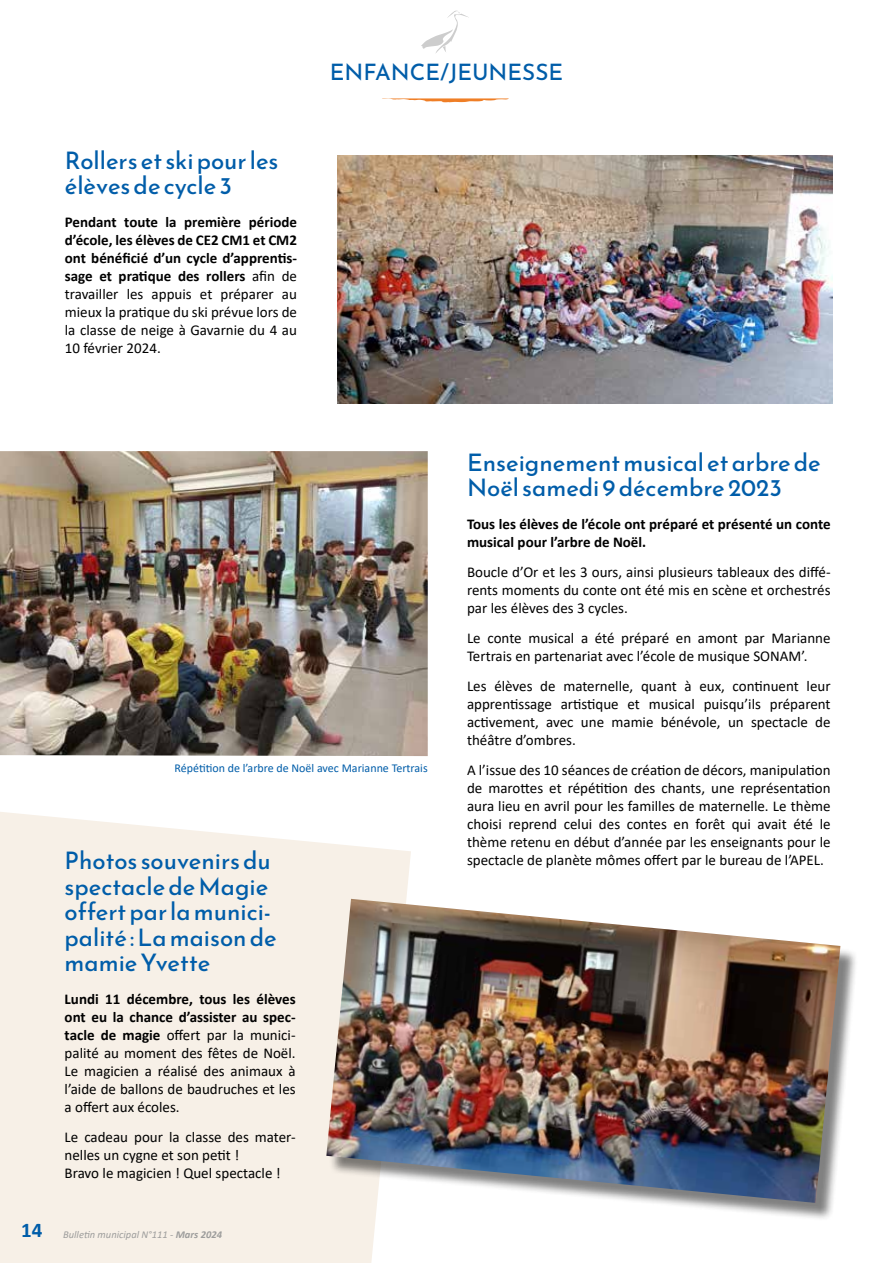
<style>
.page{position:relative;width:893px;height:1263px;background:#fff}
.page>*{position:absolute;margin:0;border:0;box-sizing:border-box;transform-origin:0 0}
.t1{font:24px/25.5px "Reem Kufi";color:#005da9}
.t2{font:22.5px "Reem Kufi";color:#005da9}
.t3{font:15px/18px "Calibri";color:#000;text-align:justify}
.t4{font:700 15px/18px "Calibri";color:#000;text-align:justify}
.t5{font:12px "Calibri";color:#005da9}
.t6{font:italic 10.5px "Calibri";color:#9d9d9c}
.s1{font-weight:400}
.s2{font-weight:700}
.s3{font-weight:700;font-style:normal;font-size:21px;color:#005da9}
</style>
<div class="page">
<div style="left:0;top:812px;width:411px;height:451px;background:#f7f0e7"></div>
<svg style="left:421px;top:10px;width:48px;height:43px"></svg>
<svg style="left:382px;top:98px;width:127px;height:4px"></svg>
<div style="left:329px;top:902px;width:530px;height:319px;background:#000;opacity:.5"></div>
<img style="left:326px;top:899px;width:514px;height:304px">
<img style="left:338px;top:155px;width:495px;height:248px">
<img style="left:0;top:451px;width:428px;height:305px">
<h1 class="t1" style="left:65px;top:145px;width:215px">Rollers et ski pour les élèves de cycle 3</h1>
<p class="t4" style="left:65px;top:213px;width:234px">Pendant toute la première période d’école, les élèves de CE2 CM1 et CM2 ont bénéficié d’un cycle d’apprentis&shy;sage et pratique des rollers <span class="s1">afin de travailler les appuis et préparer au mieux la pratique du ski prévue lors de la classe de neige à Gavarnie du 4 au 10 février 2024.</span></p>
<h2 class="t2" style="left:330px;top:53px;width:235px">ENFANCE/JEUNESSE</h2>
<p class="t5" style="left:175px;top:759px;width:255px">Répétition de l’arbre de Noël avec Marianne Tertrais</p>
<h1 class="t1" style="left:65px;top:845px;width:214px">Photos souvenirs du spectacle de Magie offert par la munici&shy;palité : La maison de mamie Yvette</h1>
<p class="t3" style="left:65px;top:990px;width:233px"><span class="s2">Lundi 11 décembre, tous les élèves ont eu la chance d’assister au spec&shy;tacle de magie</span> offert par la munici&shy;palité au moment des fêtes de Noël.<br>Le magicien a réalisé des animaux à l’aide de ballons de baudruches et les a offert aux écoles.</p>
<p class="t3" style="left:65px;top:1128px;width:233px;text-align:left">Le cadeau pour la classe des mater&shy;nelles un cygne et son petit !<br>Bravo le magicien ! Quel spectacle !</p>
<p class="t6" style="left:21px;top:1227px;width:202px"><span class="s3">14</span> Bulletin municipal N°111 - <span class="s2">Mars 2024</span></p>
<h1 class="t1" style="left:467px;top:446px;width:355px">Enseignement musical et arbre de<br>Noël samedi 9 décembre 2023</h1>
<p class="t4" style="left:467px;top:515px;width:365px">Tous les élèves de l’école ont préparé et présenté un conte musical pour l’arbre de Noël.</p>
<p class="t3" style="left:467px;top:563px;width:365px">Boucle d’Or et les 3 ours, ainsi plusieurs tableaux des diffé&shy;rents moments du conte ont été mis en scène et orchestrés par les élèves des 3 cycles.</p>
<p class="t3" style="left:467px;top:629px;width:365px">Le conte musical a été préparé en amont par Marianne<br>Tertrais en partenariat avec l’école de musique SONAM’.</p>
<p class="t3" style="left:467px;top:677px;width:365px">Les élèves de maternelle, quant à eux, continuent leur apprentissage artistique et musical puisqu’ils préparent activement, avec une mamie bénévole, un spectacle de théâtre d’ombres.</p>
<p class="t3" style="left:467px;top:761px;width:365px">A l’issue des 10 séances de création de décors, manipulation de marottes et répétition des chants, une représentation aura lieu en avril pour les familles de maternelle. Le thème choisi reprend celui des contes en forêt qui avait été le thème retenu en début d’année par les enseignants pour le spectacle de planète mômes offert par le bureau de l’APEL.</p>
</div>
